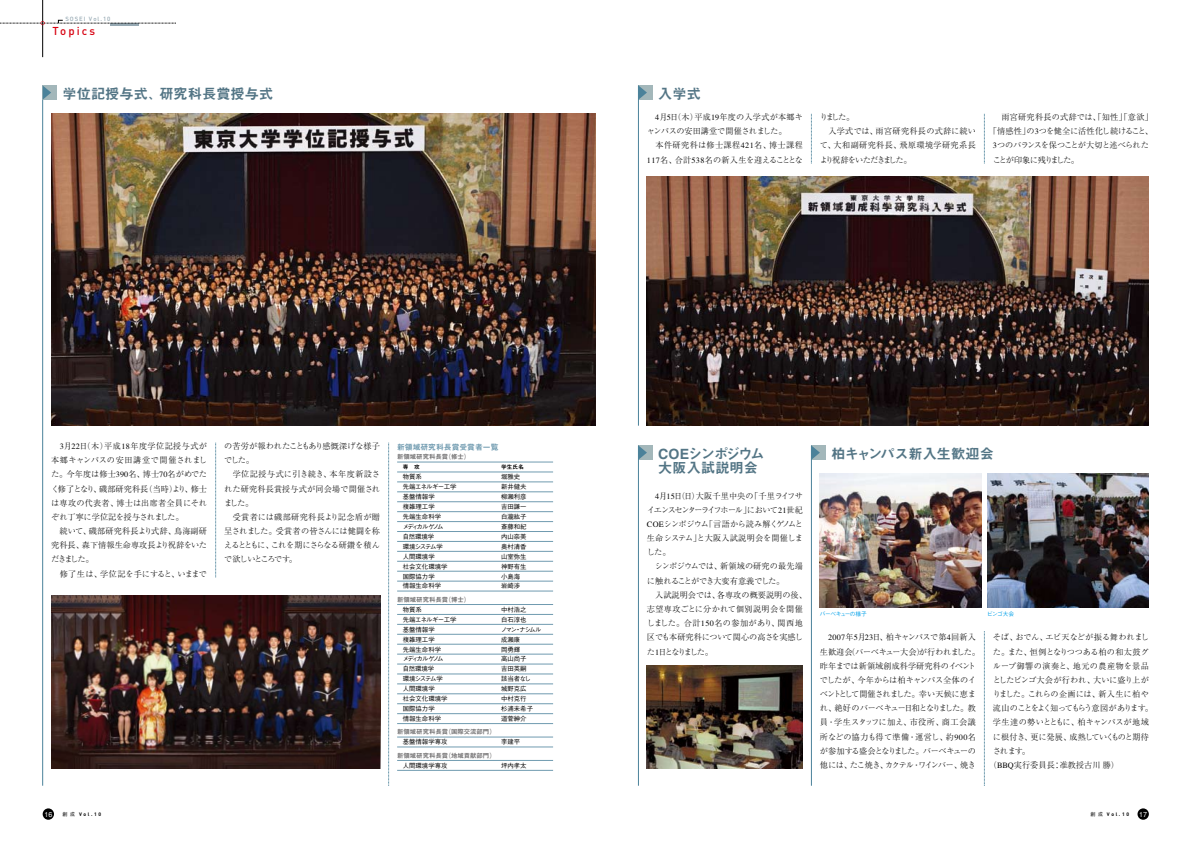
<style>
.page{position:relative;width:1191px;height:842px;background:#fff}
.page>*{position:absolute;margin:0;border:0;box-sizing:border-box;transform-origin:0 0}
.t1{font:14.2px/14.2px "Midashi Go MB31";letter-spacing:.005em;color:#537585}
.t2{font:14.2px "Midashi Go MB31";letter-spacing:-.015em;color:#537585}
.t3{font:500 11.3px "DIN";letter-spacing:.185em;color:#d70010}
.t4{font:300 8.1px/14.2px "Ryumin";letter-spacing:.005em;color:#000;text-align:justify}
.t5{font:300 8.1px/14.2px "Ryumin";letter-spacing:-.035em;color:#000;text-align:center}
.t6{font:300 8.1px/14.2px "Ryumin";letter-spacing:.035em;color:#000;text-align:right}
.t7{font:300 8.1px "Ryumin";letter-spacing:-.15em;color:#000}
.t8{font:300 8.1px "Ryumin";letter-spacing:-.14em;color:#000}
.t9{font:300 8.1px "Ryumin";letter-spacing:-.08em;color:#000}
.t10{font:300 8.1px "Ryumin";letter-spacing:-.055em;color:#000}
.t11{font:300 8.1px "Ryumin";letter-spacing:-.015em;color:#000}
.t12{font:300 8.1px "Ryumin";letter-spacing:-.025em;color:#000}
.t13{font:300 8.1px "Ryumin";letter-spacing:.045em;color:#000}
.t14{font:300 8.1px "Ryumin";letter-spacing:.055em;color:#000}
.t15{font:300 8.1px "Ryumin";letter-spacing:.04em;color:#000}
.t16{font:7.8px "Midashi Go MB31";color:#709bb0}
.t17{font:7.1px "Helvetica";color:#fff}
.t18{font:500 6.4px "Gothic BBB";color:#000}
.t19{font:6.4px "Midashi Go MB31";color:#727172}
.t20{font:500 6.4px "Gothic BBB";letter-spacing:-.08em;color:#000}
.t21{font:500 6.4px "Gothic BBB";letter-spacing:-.295em;color:#000}
.t22{font:500 6.4px "Gothic BBB";letter-spacing:-.14em;color:#000}
.t23{font:500 6.4px "Gothic BBB";color:#000;scale:.95 1}
.t24{font:500 6px "DIN";letter-spacing:.16em;color:#96a9b3}
.t25{font:500 5.7px "Gothic BBB";letter-spacing:-.08em;color:#00a0e9}
.t26{font:5.7px "Midashi Go MB31";color:#000}
.t27{font:700 5px "DIN";letter-spacing:.325em;color:#000}
.s1{font-family:"Gothic BBB";font-weight:500}
</style>
<div class="page">
<img style="left:0;top:0;width:595px;height:820px">
<img style="left:595px;top:85px;width:554px;height:735px">
<p class="t24" style="left:65px;top:15px;width:47px">SOSEI Vol.10</p>
<h2 class="t3" style="left:53px;top:24px;width:44px">Topics</h2>
<h1 class="t1" style="left:62px;top:87px;width:212px">学位記授与式、研究科長賞授与式</h1>
<h1 class="t1" style="left:658px;top:87px;width:44px">入学式</h1>
<p class="t4" style="left:647px;top:111px;width:157px;text-indent:8px">4月5日（木）平成19年度の入学式が本郷キャンパスの安田講堂で開催されました。</p>
<p class="t6" style="left:647px;top:139px;width:157px">本件研究科は修士課程421名、博士課程<br>117名、合計538名の新入生を迎えることとな</p>
<p class="t4" style="left:820px;top:111px;width:36px">りました。</p>
<p class="t15" style="left:828px;top:127px;width:149px">入学式では、雨宮研究科長の式辞に続い</p>
<p class="t13" style="left:820px;top:141px;width:157px">て、大和副研究科長、飛原環境学研究系長</p>
<p class="t7" style="left:820px;top:155px;width:93px">より祝辞をいただきました。</p>
<p class="t6" style="left:1001px;top:111px;width:153px">雨宮研究科長の式辞では、「知性」「意欲」</p>
<p class="t4" style="left:988px;top:125px;width:166px">「情感性」の3つを健全に活性化し続けること、</p>
<p class="t9" style="left:993px;top:141px;width:157px">3つのバランスを保つことが大切と述べられた</p>
<p class="t7" style="left:993px;top:155px;width:88px">ことが印象に残りました。</p>
<p class="t4" style="left:51px;top:440px;width:157px;text-indent:9px">3月22日（木）平成18年度学位記授与式が本郷キャンパスの安田講堂で開催されました。今年度は修士390名、博士70名がめでたく修了となり、磯部研究科長（当時）より、修士は専攻の代表者、博士は出席者全員にそれぞれ丁寧に学位記を授与されました。</p>
<p class="t4" style="left:51px;top:525px;width:157px;text-indent:8px">続いて、磯部研究科長より式辞、鳥海副研究科長、森下情報生命専攻長より祝辞をいただきました。</p>
<p class="t4" style="left:60px;top:567px;width:149px">修了生は、学位記を手にすると、いままで</p>
<p class="t4" style="left:224px;top:440px;width:157px">の苦労が報われたこともあり感慨深げな様子でした。</p>
<p class="t4" style="left:224px;top:468px;width:157px;text-indent:9px">学位記授与式に引き続き、本年度新設された研究科長賞授与式が同会場で開催されました。</p>
<p class="t4" style="left:224px;top:510px;width:157px;text-indent:9px">受賞者には磯部研究科長より記念盾が贈呈されました。受賞者の皆さんには健闘を称えるとともに、これを期にさらなる研鑽を積んで欲しいところです。</p>
<p class="t17" style="left:44px;top:810px;width:9px">16</p>
<p class="t27" style="left:62px;top:810px;width:40px"><span class="s1">創成</span> Vol.10</p>
<p class="t16" style="left:397px;top:442px;width:103px">新領域研究科長賞受賞者一覧</p>
<p class="t19" style="left:397px;top:453px;width:75px">新領域研究科長賞（修士）</p>
<p class="t26" style="left:403px;top:464px;width:19px">専　攻</p>
<p class="t26" style="left:501px;top:464px;width:24px">学生氏名</p>
<p class="t18" style="left:403px;top:473px;width:21px">物質系</p>
<p class="t18" style="left:501px;top:473px;width:21px">堀雅史</p>
<p class="t20" style="left:403px;top:483px;width:55px">先端エネルギー工学</p>
<p class="t18" style="left:501px;top:483px;width:27px">新井健夫</p>
<p class="t18" style="left:403px;top:493px;width:33px">基盤情報学</p>
<p class="t18" style="left:501px;top:493px;width:27px">柳瀬利彦</p>
<p class="t18" style="left:403px;top:503px;width:33px">複雑理工学</p>
<p class="t18" style="left:501px;top:503px;width:27px">吉田謙一</p>
<p class="t18" style="left:403px;top:513px;width:40px">先端生命科学</p>
<p class="t18" style="left:501px;top:513px;width:27px">白瀧紘子</p>
<p class="t21" style="left:403px;top:523px;width:42px">メディカルゲノム</p>
<p class="t18" style="left:501px;top:523px;width:27px">斎藤和紀</p>
<p class="t18" style="left:403px;top:533px;width:33px">自然環境学</p>
<p class="t18" style="left:501px;top:533px;width:27px">内山奈美</p>
<p class="t22" style="left:403px;top:543px;width:41px">環境システム学</p>
<p class="t18" style="left:501px;top:543px;width:27px">奥村清香</p>
<p class="t18" style="left:403px;top:553px;width:33px">人間環境学</p>
<p class="t18" style="left:501px;top:553px;width:27px">山室弥生</p>
<p class="t18" style="left:403px;top:563px;width:46px">社会文化環境学</p>
<p class="t18" style="left:501px;top:563px;width:27px">神野有生</p>
<p class="t18" style="left:403px;top:572px;width:33px">国際協力学</p>
<p class="t18" style="left:501px;top:572px;width:21px">小島海</p>
<p class="t18" style="left:403px;top:582px;width:40px">情報生命科学</p>
<p class="t18" style="left:501px;top:582px;width:21px">岩崎渉</p>
<p class="t19" style="left:397px;top:596px;width:75px">新領域研究科長賞（博士）</p>
<p class="t18" style="left:403px;top:606px;width:21px">物質系</p>
<p class="t18" style="left:501px;top:606px;width:27px">中村浩之</p>
<p class="t20" style="left:403px;top:616px;width:55px">先端エネルギー工学</p>
<p class="t18" style="left:501px;top:616px;width:27px">白石淳也</p>
<p class="t18" style="left:403px;top:626px;width:33px">基盤情報学</p>
<p class="t23" style="left:501px;top:626px;width:44px">ノマン・ナシムル</p>
<p class="t18" style="left:403px;top:636px;width:33px">複雑理工学</p>
<p class="t18" style="left:501px;top:636px;width:21px">成瀬康</p>
<p class="t18" style="left:403px;top:645px;width:40px">先端生命科学</p>
<p class="t18" style="left:501px;top:645px;width:21px">岡勇輝</p>
<p class="t21" style="left:403px;top:655px;width:42px">メディカルゲノム</p>
<p class="t18" style="left:501px;top:655px;width:27px">高山尚子</p>
<p class="t18" style="left:403px;top:665px;width:33px">自然環境学</p>
<p class="t18" style="left:501px;top:665px;width:27px">吉田英嗣</p>
<p class="t22" style="left:403px;top:675px;width:41px">環境システム学</p>
<p class="t18" style="left:501px;top:675px;width:31px">該当者なし</p>
<p class="t18" style="left:403px;top:685px;width:33px">人間環境学</p>
<p class="t18" style="left:501px;top:685px;width:27px">城野克広</p>
<p class="t18" style="left:403px;top:695px;width:46px">社会文化環境学</p>
<p class="t18" style="left:501px;top:695px;width:27px">中村克行</p>
<p class="t18" style="left:403px;top:705px;width:33px">国際協力学</p>
<p class="t18" style="left:501px;top:705px;width:33px">杉浦未希子</p>
<p class="t18" style="left:403px;top:715px;width:40px">情報生命科学</p>
<p class="t18" style="left:501px;top:715px;width:27px">道菅紳介</p>
<p class="t19" style="left:397px;top:728px;width:100px">新領域研究科長賞（国際交流部門）</p>
<p class="t18" style="left:403px;top:738px;width:46px">基盤情報学専攻</p>
<p class="t18" style="left:501px;top:738px;width:21px">李建平</p>
<p class="t19" style="left:397px;top:752px;width:100px">新領域研究科長賞（地域貢献部門）</p>
<p class="t18" style="left:403px;top:762px;width:46px">人間環境学専攻</p>
<p class="t18" style="left:501px;top:762px;width:27px">坪内孝太</p>
<h1 class="t1" style="left:658px;top:447px;width:108px">COEシンポジウム大阪入試説明会</h1>
<h1 class="t2" style="left:831px;top:445px;width:164px">柏キャンパス新入生歓迎会</h1>
<p class="t4" style="left:647px;top:489px;width:157px;text-indent:8px">4月15日（日）大阪千里中央の「千里ライフサイエンスセンターライフホール」において21世紀COEシンポジウム「言語から読み解くゲノムと生命システム」と大阪入試説明会を開催しました。</p>
<p class="t4" style="left:647px;top:560px;width:157px;text-indent:8px">シンポジウムでは、新領域の研究の最先端に触れることができ大変有意義でした。</p>
<p class="t4" style="left:647px;top:588px;width:161px;text-align:left;text-indent:8px">入試説明会では、各専攻の概要説明の後、志望専攻ごとに分かれて個別説明会を開催しました。合計150名の参加があり、関西地区でも本研究科について関心の高さを実感した 1日となりました。</p>
<p class="t25" style="left:820px;top:610px;width:48px">バーベキューの様子</p>
<p class="t25" style="left:987px;top:610px;width:28px">ビンゴ大会</p>
<p class="t4" style="left:993px;top:631px;width:157px">そば、おでん、エビ天などが振る舞われまし</p>
<p class="t11" style="left:993px;top:647px;width:157px">た。また、恒例となりつつある柏の和太鼓グ</p>
<p class="t14" style="left:993px;top:661px;width:157px">ループ御響の演奏と、地元の農産物を景品</p>
<p class="t4" style="left:993px;top:673px;width:157px">としたビンゴ大会が行われ、大いに盛り上が</p>
<p class="t4" style="left:993px;top:688px;width:157px">りました。これらの企画には、新入生に柏や</p>
<p class="t8" style="left:993px;top:704px;width:161px">流山のことをよく知ってもらう意図があります。</p>
<p class="t12" style="left:993px;top:718px;width:157px">学生達の勢いとともに、柏キャンパスが地域</p>
<p class="t10" style="left:993px;top:732px;width:157px">に根付き、更に発展、成熟していくものと期待</p>
<p class="t4" style="left:993px;top:744px;width:38px">されます。</p>
<p class="t4" style="left:988px;top:758px;width:132px">（BBQ実行委員長：准教授古川勝）</p>
<p class="t5" style="left:820px;top:631px;width:161px">2007年5月23日、柏キャンパスで第4回新入<br>生歓迎会（バーベキュー大会）が行われました。昨年までは新領域創成科学研究科のイベントでしたが、今年からは柏キャンパス全体のイベントとして開催されました。幸い天候に恵まれ、絶好のバーベキュー日和となりました。教員・学生スタッフに加え、市役所、商工会議所などの協力も得て準備・運営し、約900名が参加する盛会となりました。バーベキューの他には、たこ焼き、カクテル・ワインバー、焼き</p>
<p class="t27" style="left:1090px;top:810px;width:40px"><span class="s1">創成</span> Vol.10</p>
<p class="t17" style="left:1139px;top:810px;width:9px">17</p>
</div>
